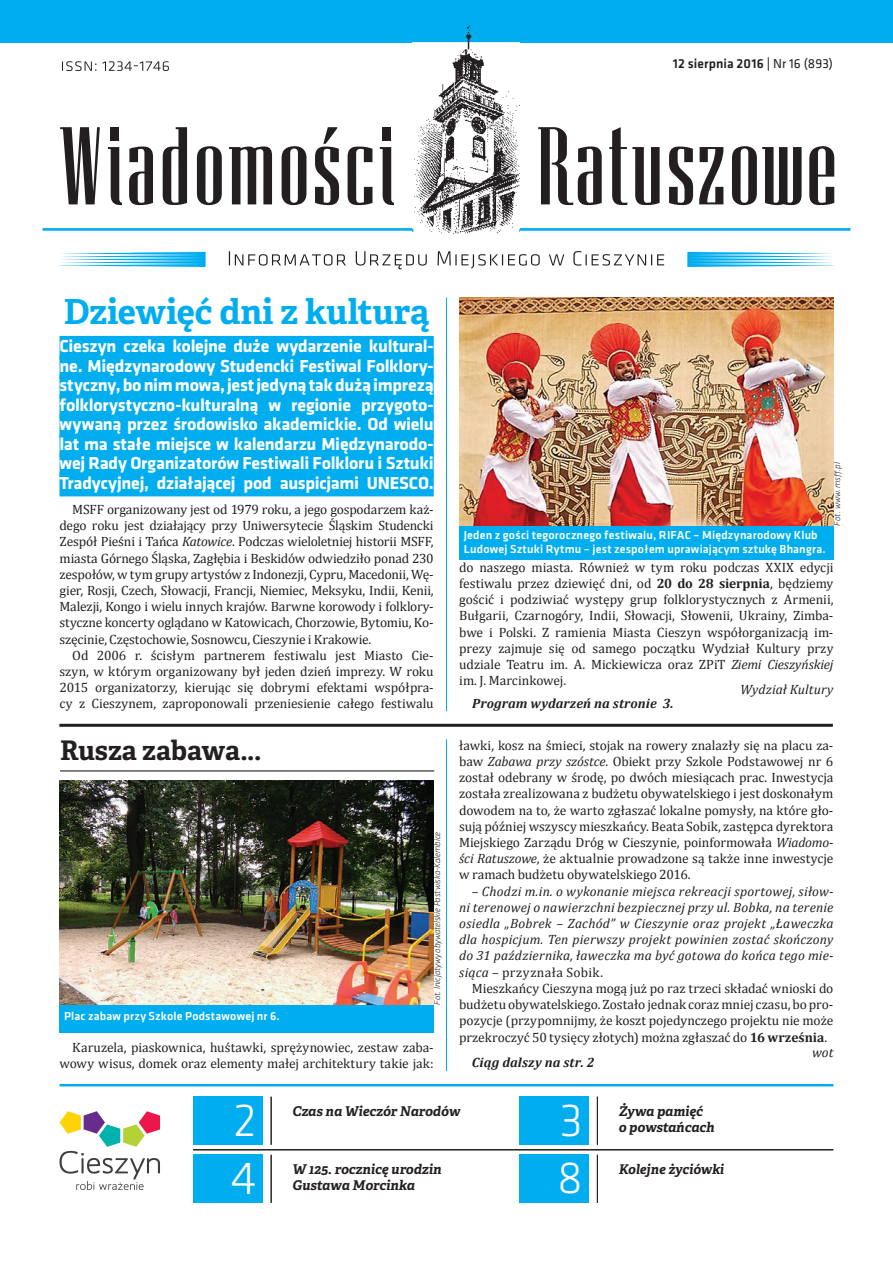
<style>
.page{position:relative;width:893px;height:1263px;background:#fff}
.page>*{position:absolute;margin:0;border:0;box-sizing:border-box;transform-origin:0 0}
.t1{font:300 48px/58.2px "Klavika";color:#fff}
.t2{font:300 46.5px "Klavika";color:#fff}
.t3{font:700 34.5px "Adelle Basic";letter-spacing:-.005em;color:#00aeef}
.t4{font:700 27px "Adelle Basic";letter-spacing:-.005em;color:#231f20}
.t5{font:700 18px/19.5px "Klavika";letter-spacing:-.015em;color:#fff;text-align:justify}
.t6{font:13.5px/16.2px "Cambria";letter-spacing:-.005em;color:#231f20;text-align:justify}
.t7{font:italic 13.5px/16.2px "Cambria";letter-spacing:.01em;color:#231f20;text-align:justify}
.t8{font:italic 700 13.5px/16.2px "Adelle Basic";color:#231f20}
.t9{font:italic 700 13.5px "Cambria";letter-spacing:.01em;color:#231f20}
.t10{font:500 13.5px "Klavika";letter-spacing:.01em;color:#231f20}
.t11{font:italic 700 13.35px "Adelle Basic";color:#231f20}
.t12{font:500 12px/14.4px "Klavika";letter-spacing:.02em;color:#fff}
.t13{font:italic 300 9px "Klavika";letter-spacing:-.015em;color:#231f20}
.t14{font:italic 300 9px "Klavika";letter-spacing:.02em;color:#231f20}
.s1{font-weight:400}
.s2{font-style:italic}
.s3{font-weight:700}
.s4{font-style:normal}
</style>
<div class="page">
<div style="left:0;top:0;width:893px;height:43px;background:#00aeef"></div>
<hr style="left:43px;top:228px;width:371px;height:3px;background:#00aeef">
<hr style="left:519px;top:228px;width:331px;height:3px;background:#00aeef">
<svg style="left:59px;top:252px;width:147px;height:15px"></svg>
<svg style="left:687px;top:252px;width:146px;height:15px"></svg>
<img style="left:413px;top:25px;width:107px;height:208px">
<svg style="left:809px;top:146px;width:25px;height:59px"></svg>
<svg style="left:699px;top:147px;width:24px;height:57px"></svg>
<svg style="left:669px;top:146px;width:24px;height:59px"></svg>
<svg style="left:609px;top:127px;width:51px;height:78px"></svg>
<svg style="left:732px;top:146px;width:70px;height:59px"></svg>
<svg style="left:538px;top:127px;width:64px;height:78px"></svg>
<svg style="left:197px;top:146px;width:25px;height:59px"></svg>
<svg style="left:282px;top:146px;width:24px;height:59px"></svg>
<svg style="left:129px;top:146px;width:24px;height:59px"></svg>
<div style="left:383px;top:127px;width:8px;height:13px;background:#231f20"></div>
<svg style="left:380px;top:147px;width:14px;height:58px"></svg>
<div style="left:111px;top:127px;width:8px;height:13px;background:#231f20"></div>
<svg style="left:108px;top:147px;width:14px;height:58px"></svg>
<svg style="left:229px;top:146px;width:43px;height:58px"></svg>
<svg style="left:60px;top:127px;width:40px;height:77px"></svg>
<svg style="left:315px;top:127px;width:24px;height:78px"></svg>
<svg style="left:348px;top:146px;width:24px;height:59px"></svg>
<svg style="left:163px;top:127px;width:24px;height:78px"></svg>
<svg style="left:62px;top:61px;width:107px;height:10px"></svg>
<svg style="left:229px;top:251px;width:435px;height:18px"></svg>
<svg style="left:60px;top:1111px;width:100px;height:79px"></svg>
<hr style="left:193px;top:1149px;width:640px;height:1px;background:#231f20">
<hr style="left:60px;top:1084px;width:773px;height:2px;background:#00aeef">
<div style="left:519px;top:1155px;width:70px;height:48px;background:#00aeef"></div>
<div style="left:519px;top:1097px;width:70px;height:48px;background:#00aeef"></div>
<hr style="left:597px;top:1097px;width:1px;height:48px;background:#231f20">
<hr style="left:597px;top:1155px;width:1px;height:48px;background:#231f20">
<div style="left:193px;top:1155px;width:70px;height:48px;background:#00aeef"></div>
<div style="left:193px;top:1097px;width:70px;height:48px;background:#00aeef"></div>
<hr style="left:271px;top:1097px;width:1px;height:48px;background:#231f20">
<hr style="left:271px;top:1155px;width:1px;height:48px;background:#231f20">
<hr style="left:59px;top:724px;width:774px;height:3px;background:#231f20">
<div style="left:60px;top:336px;width:374px;height:24px;background:#00aeef"></div>
<div style="left:60px;top:355px;width:374px;height:24px;background:#00aeef"></div>
<div style="left:60px;top:375px;width:374px;height:24px;background:#00aeef"></div>
<div style="left:60px;top:394px;width:374px;height:24px;background:#00aeef"></div>
<div style="left:60px;top:414px;width:374px;height:24px;background:#00aeef"></div>
<div style="left:60px;top:433px;width:374px;height:24px;background:#00aeef"></div>
<div style="left:60px;top:453px;width:374px;height:24px;background:#00aeef"></div>
<div style="left:60px;top:472px;width:374px;height:24px;background:#00aeef"></div>
<img style="left:459px;top:298px;width:374px;height:228px">
<div style="left:459px;top:526px;width:374px;height:33px;background:#00aeef"></div>
<hr style="left:446px;top:298px;width:1px;height:413px;background:#00aeef">
<hr style="left:60px;top:770px;width:374px;height:1px;background:#231f20">
<div style="left:60px;top:1005px;width:374px;height:28px;background:#00aeef"></div>
<hr style="left:446px;top:739px;width:1px;height:332px;background:#00aeef">
<img style="left:60px;top:780px;width:374px;height:225px">
<p class="t10" style="left:673px;top:55px;width:162px">12 sierpnia 2016 | <span class="s1">Nr 16 (893)</span></p>
<h3 class="t3" style="left:64px;top:289px;width:367px">Dziewięć dni z kulturą</h3>
<p class="t5" style="left:60px;top:336px;width:376px">Cieszyn czeka kolejne duże wydarzenie kultural&shy;ne. Międzynarodowy Studencki Festiwal Folklory&shy;styczny, bo nim mowa, jest jedyną tak dużą imprezą folklorystyczno-kulturalną w regionie przygoto&shy;wywaną przez środowisko akademickie. Od wielu lat ma stałe miejsce w kalendarzu Międzynarodo&shy;wej Rady Organizatorów Festiwali Folkloru i Sztuki Tradycyjnej, działającej pod auspicjami UNESCO.</p>
<p class="t6" style="left:60px;top:501px;width:376px;text-indent:13px">MSFF organizowany jest od 1979 roku, a jego gospodarzem każ&shy;dego roku jest działający przy Uniwersytecie Śląskim Studencki Zespół Pieśni i Tańca <span class="s2">Katowice</span>. Podczas wieloletniej historii MSFF, miasta Górnego Śląska, Zagłębia i Beskidów odwiedziło ponad 230 zespołów, w tym grupy artystów z Indonezji, Cypru, Macedonii, Wę&shy;gier, Rosji, Czech, Słowacji, Francji, Niemiec, Meksyku, Indii, Kenii, Malezji, Kongo i wielu innych krajów. Barwne korowody i folklory&shy;styczne koncerty oglądano w Katowicach, Chorzowie, Bytomiu, Ko&shy;szęcinie, Częstochowie, Sosnowcu, Cieszynie i Krakowie.</p>
<p class="t6" style="left:60px;top:647px;width:376px;text-indent:13px">Od 2006 r. ścisłym partnerem festiwalu jest Miasto Cie&shy;szyn, w którym organizowany był jeden dzień imprezy. W roku 2015 organizatorzy, kierując się dobrymi efektami współpra&shy;cy z Cieszynem, zaproponowali przeniesienie całego festiwalu</p>
<p class="t14" style="left:832px;top:526px;width:65px;rotate:-90deg">Fot. www.msff.pl</p>
<p class="t12" style="left:464px;top:527px;width:363px">Jeden z gości tegorocznego festiwalu, RIFAC – Międzynarodowy Klub<br>Ludowej Sztuki Rytmu – jest zespołem uprawiającym sztukę Bhangra.</p>
<p class="t6" style="left:459px;top:559px;width:376px">do naszego miasta. Również w tym roku podczas XXIX edycji festiwalu przez dziewięć dni, od <span class="s3">20 do 28 sierpnia</span>, będziemy gościć i podziwiać występy grup folklorystycznych z Armenii, Bułgarii, Czarnogóry, Indii, Słowacji, Słowenii, Ukrainy, Zimba&shy;bwe i Polski. Z ramienia Miasta Cieszyn współorganizacją im&shy;prezy zajmuje się od samego początku Wydział Kultury przy udziale Teatru im. A. Mickiewicza oraz ZPiT <span class="s2">Ziemi Cieszyńskiej </span>im. J. Marcinkowej.</p>
<p class="t7" style="left:740px;top:681px;width:95px">Wydział Kultury</p>
<p class="t9" style="left:472px;top:694px;width:203px">Program wydarzeń na stronie 3.</p>
<h3 class="t4" style="left:60px;top:733px;width:203px">Rusza zabawa...</h3>
<p class="t6" style="left:459px;top:737px;width:376px">ławki, kosz na śmieci, stojak na rowery znalazły się na placu za&shy;baw <span class="s2">Zabawa przy szóstce</span>. Obiekt przy Szkole Podstawowej nr 6 został odebrany w środę, po dwóch miesiącach prac. Inwestycja została zrealizowana z budżetu obywatelskiego i jest doskonałym dowodem na to, że warto zgłaszać lokalne pomysły, na które gło&shy;sują później wszyscy mieszkańcy. Beata Sobik, zastępca dyrektora Miejskiego Zarządu Dróg w Cieszynie, poinformowała <span class="s2">Wiadomo&shy;ści Ratuszowe</span>, że aktualnie prowadzone są także inne inwestycje w ramach budżetu obywatelskiego 2016.</p>
<p class="t7" style="left:459px;top:883px;width:376px;text-indent:13px"><span class="s4">–</span> Chodzi m.in. o wykonanie miejsca rekreacji sportowej, siłow&shy;ni terenowej o nawierzchni bezpiecznej przy ul. Bobka, na terenie osiedla „Bobrek – Zachód” w Cieszynie oraz projekt „Ławeczka dla hospicjum. Ten pierwszy projekt powinien zostać skończony do 31 października, ławeczka ma być gotowa do końca tego mie&shy;siąca <span class="s4">– przyznała Sobik.</span></p>
<p class="t6" style="left:472px;top:980px;width:363px">Mieszkańcy Cieszyna mogą już po raz trzeci składać wnioski do</p>
<p class="t6" style="left:459px;top:996px;width:376px">budżetu obywatelskiego. Zostało jednak coraz mniej czasu, bo pro-</p>
<p class="t6" style="left:459px;top:1012px;width:376px">pozycje (przypomnijmy, że koszt pojedynczego projektu nie może</p>
<p class="t6" style="left:459px;top:1029px;width:369px">przekroczyć 50 tysięcy złotych) można zgłaszać do <span class="s3">16 września</span>.</p>
<p class="t7" style="left:812px;top:1043px;width:23px">wot</p>
<p class="t9" style="left:472px;top:1053px;width:124px">Ciąg dalszy na str. 2</p>
<p class="t13" style="left:432px;top:1005px;width:174px;rotate:-90deg">Fot. Inicjatywy obywatelskie Pastwiska-Kalembice</p>
<p class="t12" style="left:64px;top:1008px;width:217px">Plac zabaw przy Szkole Podstawowej nr 6.</p>
<p class="t6" style="left:60px;top:1039px;width:376px;text-align:right">Karuzela, piaskownica, huśtawki, sprężynowiec, zestaw zaba&shy;wowy wisus, domek oraz elementy małej architektury takie jak:</p>
<h1 class="t1" style="left:231px;top:1090px;width:27px">2<br>4</h1>
<h1 class="t1" style="left:559px;top:1090px;width:25px">3</h1>
<p class="t8" style="left:292px;top:1103px;width:169px">Czas na Wieczór Narodów</p>
<h2 class="t2" style="left:557px;top:1149px;width:27px">8</h2>
<p class="t8" style="left:292px;top:1161px;width:151px">W 125. rocznicę urodzin<br>Gustawa Morcinka</p>
<p class="t8" style="left:619px;top:1103px;width:97px">Żywa pamięć<br>o powstańcach</p>
<p class="t11" style="left:619px;top:1161px;width:107px">Kolejne życiówki</p>
</div>
